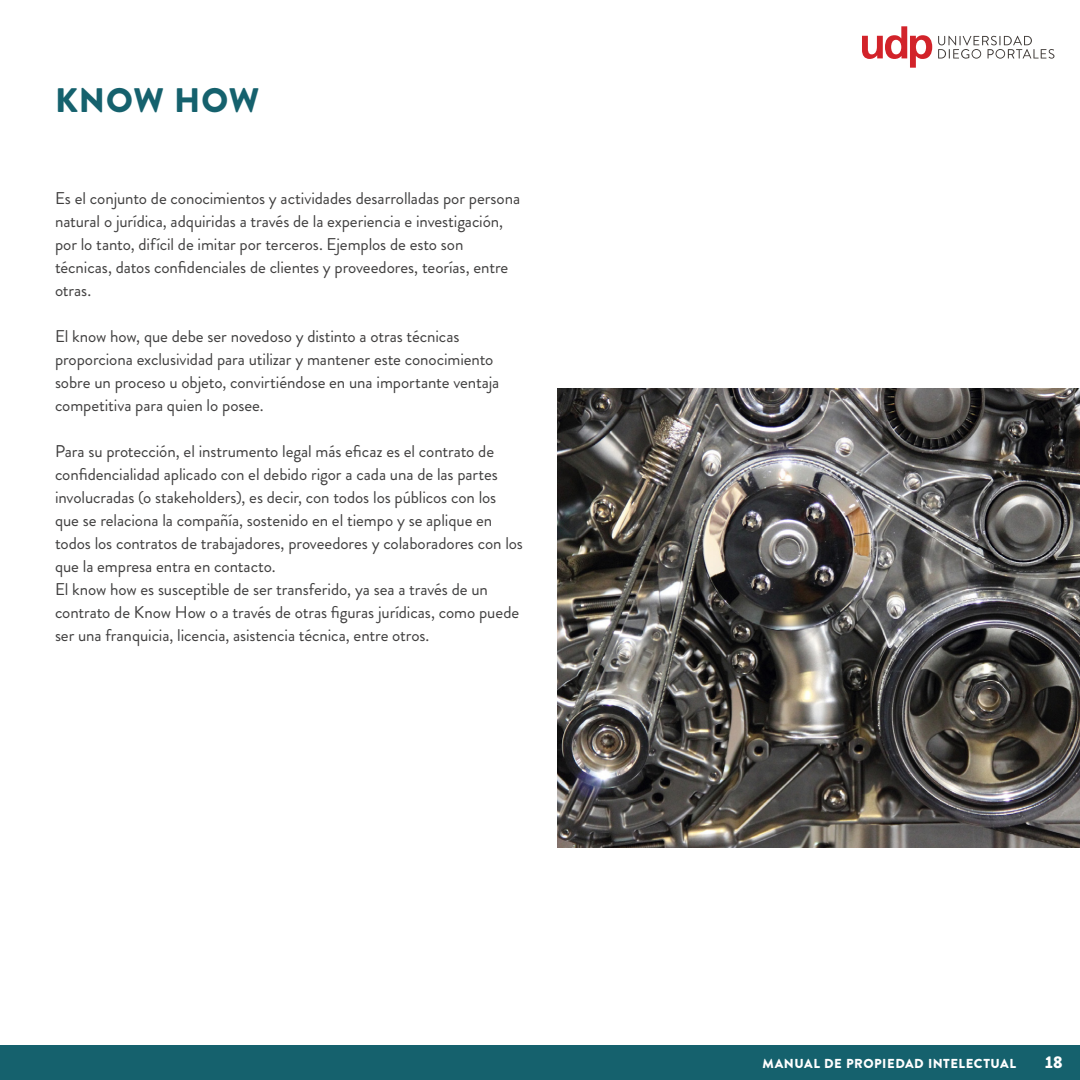
<style>
.page{position:relative;width:1080px;height:1080px;background:#fff}
.page>*{position:absolute;margin:0;border:0;box-sizing:border-box;transform-origin:0 0}
.t1{font:900 34px "Brandon Grotesque";letter-spacing:.025em;color:#15616d}
.t2{font:17px/23px "Brandon Grotesque";letter-spacing:-.005em;color:#3f3e3e}
.t3{font:900 17px "Brandon Grotesque";color:#fff}
.t4{font:900 13px "Brandon Grotesque";letter-spacing:.04em;color:#fff}
</style>
<div class="page">
<div style="left:0;top:1046px;width:1080px;height:34px;background:#15616d"></div>
<svg style="left:862px;top:26px;width:70px;height:42px"></svg>
<svg style="left:938px;top:36px;width:116px;height:23px"></svg>
<img style="left:557px;top:388px;width:523px;height:460px">
<h1 class="t1" style="left:55px;top:76px;width:205px">KNOW HOW</h1>
<p class="t2" style="left:55px;top:187px;width:467px">Es el conjunto de conocimientos y actividades desarrolladas por persona natural o jurídica, adquiridas a través de la experiencia e investigación, por lo tanto, difícil de imitar por terceros. Ejemplos de esto son técnicas, datos confidenciales de clientes y proveedores, teorías, entre otras.</p>
<p class="t2" style="left:55px;top:325px;width:446px">El know how, que debe ser novedoso y distinto a otras técnicas proporciona exclusividad para utilizar y mantener este conocimiento sobre un proceso u objeto, convirtiéndose en una importante ventaja competitiva para quien lo posee.</p>
<p class="t2" style="left:55px;top:440px;width:469px">Para su protección, el instrumento legal más eficaz es el contrato de confidencialidad aplicado con el debido rigor a cada una de las partes involucradas (o stakeholders), es decir, con todos los públicos con los que se relaciona la compañía, sostenido en el tiempo y se aplique en todos los contratos de trabajadores, proveedores y colaboradores con los que la empresa entra en contacto.<br>El know how es susceptible de ser transferido, ya sea a través de un contrato de Know How o a través de otras figuras jurídicas, como puede ser una franquicia, licencia, asistencia técnica, entre otros.</p>
<p class="t4" style="left:763px;top:1055px;width:255px">MANUAL DE PROPIEDAD INTELECTUAL</p>
<p class="t3" style="left:1044px;top:1050px;width:20px">18</p>
</div>
